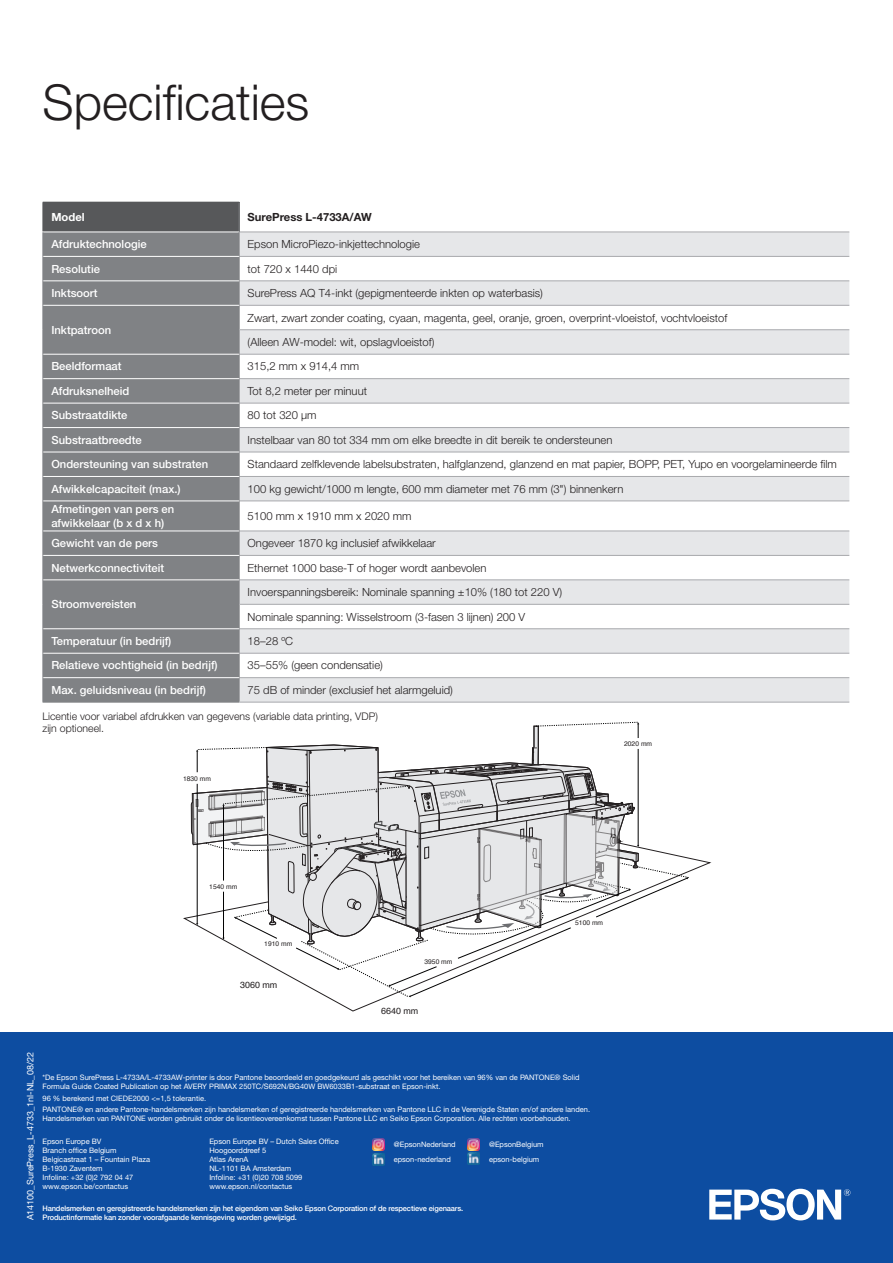
<style>
.page{position:relative;width:893px;height:1263px;background:#fff}
.page>*{position:absolute;margin:0;border:0;box-sizing:border-box;transform-origin:0 0}
.t1{font:300 49.5px "Helvetica Neue LT Pro";color:#231f20}
.t2{font:300 11.25px "Helvetica Neue LT Pro";color:#231f20}
.t3{font:500 11.25px/13.5px "Helvetica Neue LT Pro";color:#fff}
.t4{font:700 11.25px "Helvetica Neue LT Pro";color:#231f20}
.t5{font:700 11.25px "Helvetica Neue LT Pro";color:#fff}
.t6{font:300 10.5px/12px "Helvetica Neue LT Pro";color:#231f20}
.t7{font:9px "Helvetica Neue LT Pro";color:#fff}
.t8{font:9px "Helvetica";color:#231f20}
.t9{font:7.5px/9px "Helvetica Neue LT Pro";color:#fff}
.t10{font:500 7.5px "Helvetica Neue LT Com";letter-spacing:-.02em;color:#fff}
.t11{font:6.75px "Helvetica";color:#231f20}
</style>
<div class="page">
<div style="left:0;top:1032px;width:893px;height:231px;background:#0d4da1"></div>
<svg style="left:191px;top:722px;width:498px;height:275px"></svg>
<svg style="left:709px;top:1189px;width:141px;height:31px"></svg>
<div style="left:43px;top:202px;width:196px;height:30px;background:#57585a"></div>
<div style="left:44px;top:233px;width:195px;height:469px;background:#808285"></div>
<svg style="left:240px;top:233px;width:609px;height:469px;fill:#e6e7e9"></svg>
<hr style="left:239px;top:202px;width:1px;height:30px;background:#808285">
<svg style="left:43px;top:232px;width:1px;height:269px"></svg>
<hr style="left:43px;top:501px;width:1px;height:30px;background:#808285">
<svg style="left:239px;top:233px;width:1px;height:268px"></svg>
<hr style="left:239px;top:501px;width:1px;height:30px;background:#808285">
<svg style="left:43px;top:532px;width:1px;height:170px"></svg>
<hr style="left:43px;top:702px;width:196px;height:1px;background:#808285">
<svg style="left:239px;top:532px;width:1px;height:170px"></svg>
<hr style="left:43px;top:256px;width:196px;height:1px;background:#fff">
<hr style="left:43px;top:281px;width:196px;height:1px;background:#fff">
<hr style="left:43px;top:305px;width:196px;height:1px;background:#fff">
<hr style="left:43px;top:354px;width:196px;height:1px;background:#fff">
<hr style="left:43px;top:378px;width:196px;height:1px;background:#fff">
<hr style="left:43px;top:403px;width:196px;height:1px;background:#fff">
<hr style="left:43px;top:427px;width:196px;height:1px;background:#fff">
<hr style="left:43px;top:452px;width:196px;height:1px;background:#fff">
<hr style="left:43px;top:476px;width:196px;height:1px;background:#fff">
<hr style="left:43px;top:501px;width:196px;height:1px;background:#fff">
<hr style="left:43px;top:531px;width:196px;height:1px;background:#fff">
<hr style="left:43px;top:555px;width:196px;height:1px;background:#fff">
<hr style="left:43px;top:580px;width:196px;height:1px;background:#fff">
<hr style="left:43px;top:628px;width:196px;height:1px;background:#fff">
<hr style="left:43px;top:653px;width:196px;height:1px;background:#fff">
<hr style="left:43px;top:677px;width:196px;height:1px;background:#fff">
<hr style="left:239px;top:232px;width:610px;height:1px;background:#a8a9ad">
<hr style="left:239px;top:256px;width:610px;height:1px;background:#a8a9ad">
<hr style="left:239px;top:281px;width:610px;height:1px;background:#a8a9ad">
<hr style="left:239px;top:305px;width:610px;height:1px;background:#a8a9ad">
<hr style="left:239px;top:329px;width:610px;height:1px;background:#a8a9ad">
<hr style="left:239px;top:354px;width:610px;height:1px;background:#a8a9ad">
<hr style="left:239px;top:378px;width:610px;height:1px;background:#a8a9ad">
<hr style="left:239px;top:403px;width:610px;height:1px;background:#a8a9ad">
<hr style="left:239px;top:427px;width:610px;height:1px;background:#a8a9ad">
<hr style="left:239px;top:452px;width:610px;height:1px;background:#a8a9ad">
<hr style="left:239px;top:476px;width:610px;height:1px;background:#a8a9ad">
<hr style="left:239px;top:501px;width:610px;height:1px;background:#a8a9ad">
<hr style="left:239px;top:531px;width:610px;height:1px;background:#a8a9ad">
<hr style="left:239px;top:555px;width:610px;height:1px;background:#a8a9ad">
<hr style="left:239px;top:580px;width:610px;height:1px;background:#a8a9ad">
<hr style="left:239px;top:604px;width:610px;height:1px;background:#a8a9ad">
<hr style="left:239px;top:628px;width:610px;height:1px;background:#a8a9ad">
<hr style="left:239px;top:653px;width:610px;height:1px;background:#a8a9ad">
<hr style="left:239px;top:677px;width:610px;height:1px;background:#a8a9ad">
<hr style="left:239px;top:702px;width:610px;height:1px;background:#a8a9ad">
<svg style="left:372px;top:1138px;width:12px;height:27px"></svg>
<svg style="left:468px;top:1138px;width:12px;height:27px"></svg>
<p class="t1" style="left:43px;top:73px;width:268px">Specificaties</p>
<p class="t5" style="left:51px;top:210px;width:35px">Model</p>
<p class="t4" style="left:248px;top:210px;width:126px">SurePress L-4733A/AW</p>
<p class="t3" style="left:51px;top:237px;width:97px">Afdruktechnologie</p>
<p class="t2" style="left:248px;top:237px;width:174px">Epson MicroPiezo-inkjettechnologie</p>
<p class="t3" style="left:51px;top:262px;width:50px">Resolutie</p>
<p class="t2" style="left:248px;top:262px;width:91px">tot 720 x 1440 dpi</p>
<p class="t3" style="left:51px;top:286px;width:48px">Inktsoort</p>
<p class="t2" style="left:248px;top:286px;width:297px">SurePress AQ T4-inkt (gepigmenteerde inkten op waterbasis)</p>
<p class="t3" style="left:51px;top:323px;width:61px">Inktpatroon</p>
<p class="t2" style="left:248px;top:311px;width:481px">Zwart, zwart zonder coating, cyaan, magenta, geel, oranje, groen, overprint-vloeistof, vochtvloeistof</p>
<p class="t2" style="left:248px;top:335px;width:188px">(Alleen AW-model: wit, opslagvloeistof)</p>
<p class="t3" style="left:51px;top:360px;width:72px">Beeldformaat</p>
<p class="t2" style="left:248px;top:360px;width:113px">315,2 mm x 914,4 mm</p>
<p class="t3" style="left:51px;top:384px;width:79px">Afdruksnelheid</p>
<p class="t2" style="left:248px;top:384px;width:121px">Tot 8,2 meter per minuut</p>
<p class="t3" style="left:51px;top:408px;width:78px">Substraatdikte</p>
<p class="t2" style="left:248px;top:408px;width:70px">80 tot 320 μm</p>
<p class="t3" style="left:51px;top:433px;width:92px">Substraatbreedte</p>
<p class="t2" style="left:248px;top:433px;width:366px">Instelbaar van 80 tot 334 mm om elke breedte in dit bereik te ondersteunen</p>
<p class="t3" style="left:51px;top:457px;width:158px">Ondersteuning van substraten</p>
<p class="t2" style="left:248px;top:457px;width:591px">Standaard zelfklevende labelsubstraten, halfglanzend, glanzend en mat papier, BOPP, PET, Yupo en voorgelamineerde film</p>
<p class="t3" style="left:51px;top:482px;width:131px">Afwikkelcapaciteit (max.)</p>
<p class="t2" style="left:248px;top:482px;width:377px">100 kg gewicht/1000 m lengte, 600 mm diameter met 76 mm (3") binnenkern</p>
<p class="t3" style="left:51px;top:502px;width:124px">Afmetingen van pers en afwikkelaar (b x d x h)</p>
<p class="t2" style="left:248px;top:509px;width:166px">5100 mm x 1910 mm x 2020 mm</p>
<p class="t3" style="left:51px;top:536px;width:108px">Gewicht van de pers</p>
<p class="t2" style="left:248px;top:536px;width:190px">Ongeveer 1870 kg inclusief afwikkelaar</p>
<p class="t3" style="left:51px;top:561px;width:114px">Netwerkconnectiviteit</p>
<p class="t2" style="left:248px;top:561px;width:240px">Ethernet 1000 base-T of hoger wordt aanbevolen</p>
<p class="t3" style="left:51px;top:597px;width:87px">Stroomvereisten</p>
<p class="t2" style="left:248px;top:585px;width:316px">Invoerspanningsbereik: Nominale spanning ±10% (180 tot 220 V)</p>
<p class="t2" style="left:248px;top:610px;width:279px">Nominale spanning: Wisselstroom (3-fasen 3 lijnen) 200 V</p>
<p class="t3" style="left:51px;top:634px;width:122px">Temperatuur (in bedrijf)</p>
<p class="t2" style="left:248px;top:634px;width:47px">18–28 ºC</p>
<p class="t3" style="left:51px;top:658px;width:168px">Relatieve vochtigheid (in bedrijf)</p>
<p class="t2" style="left:248px;top:658px;width:137px">35–55% (geen condensatie)</p>
<p class="t3" style="left:51px;top:683px;width:156px">Max. geluidsniveau (in bedrijf)</p>
<p class="t2" style="left:248px;top:683px;width:207px">75 dB of minder (exclusief het alarmgeluid)</p>
<p class="t6" style="left:43px;top:710px;width:337px">Licentie voor variabel afdrukken van gegevens (variable data printing, VDP) zijn optioneel.</p>
<p class="t11" style="left:183px;top:773px;width:29px">1830 mm</p>
<p class="t11" style="left:624px;top:738px;width:29px">2020 mm</p>
<p class="t11" style="left:209px;top:881px;width:29px">1540 mm</p>
<p class="t11" style="left:264px;top:939px;width:29px">1910 mm</p>
<p class="t8" style="left:240px;top:978px;width:39px">3060 mm</p>
<p class="t11" style="left:424px;top:957px;width:29px">3950 mm</p>
<p class="t8" style="left:381px;top:1003px;width:39px">6640 mm</p>
<p class="t11" style="left:575px;top:917px;width:29px">5100 mm</p>
<p class="t7" style="left:25px;top:1220px;width:170px;rotate:-90deg">A14100_SurePress_L-4733_1nl-NL_08/22</p>
<p class="t9" style="left:43px;top:1073px;width:539px">*De Epson SurePress L-4733A/L-4733AW-printer is door Pantone beoordeeld en goedgekeurd als geschikt voor het bereiken van 96% van de PANTONE® Solid<br>Formula Guide Coated Publication op het AVERY PRIMAX 250TC/S692N/BG40W BW6033B1-substraat en Epson-inkt.</p>
<p class="t9" style="left:43px;top:1093px;width:165px">96 % berekend met CIEDE2000 &lt;=1,5 tolerantie.</p>
<p class="t9" style="left:43px;top:1104px;width:549px">PANTONE® en andere Pantone-handelsmerken zijn handelsmerken of geregistreerde handelsmerken van Pantone LLC in de Verenigde Staten en/of andere landen.<br>Handelsmerken van PANTONE worden gebruikt onder de licentieovereenkomst tussen Pantone LLC en Seiko Epson Corporation. Alle rechten voorbehouden.</p>
<p class="t9" style="left:209px;top:1136px;width:131px">Epson Europe BV – Dutch Sales Office</p>
<p class="t9" style="left:209px;top:1145px;width:59px">Hoogoorddreef 5</p>
<p class="t9" style="left:209px;top:1154px;width:41px">Atlas ArenA</p>
<p class="t9" style="left:209px;top:1163px;width:83px">NL-1101 BA Amsterdam</p>
<p class="t9" style="left:209px;top:1172px;width:95px">Infoline: +31 (0)20 708 5099</p>
<p class="t9" style="left:209px;top:1181px;width:85px">www.epson.nl/contactus</p>
<p class="t10" style="left:43px;top:1204px;width:422px">Handelsmerken en geregistreerde handelsmerken zijn het eigendom van Seiko Epson Corporation of de respectieve eigenaars.</p>
<p class="t10" style="left:43px;top:1213px;width:256px">Productinformatie kan zonder voorafgaande kennisgeving worden gewijzigd.</p>
<p class="t9" style="left:43px;top:1136px;width:61px">Epson Europe BV</p>
<p class="t9" style="left:43px;top:1145px;width:76px">Branch office Belgium</p>
<p class="t9" style="left:43px;top:1154px;width:109px">Belgicastraat 1 – Fountain Plaza</p>
<p class="t9" style="left:43px;top:1163px;width:62px">B-1930 Zaventem</p>
<p class="t9" style="left:43px;top:1172px;width:92px">Infoline: +32 (0)2 792 04 47</p>
<p class="t9" style="left:43px;top:1181px;width:87px">www.epson.be/contactus</p>
<p class="t9" style="left:394px;top:1139px;width:63px">@EpsonNederland</p>
<p class="t9" style="left:489px;top:1139px;width:56px">@EpsonBelgium</p>
<p class="t9" style="left:394px;top:1154px;width:59px">epson-nederland</p>
<p class="t9" style="left:489px;top:1154px;width:52px">epson-belgium</p>
</div>
